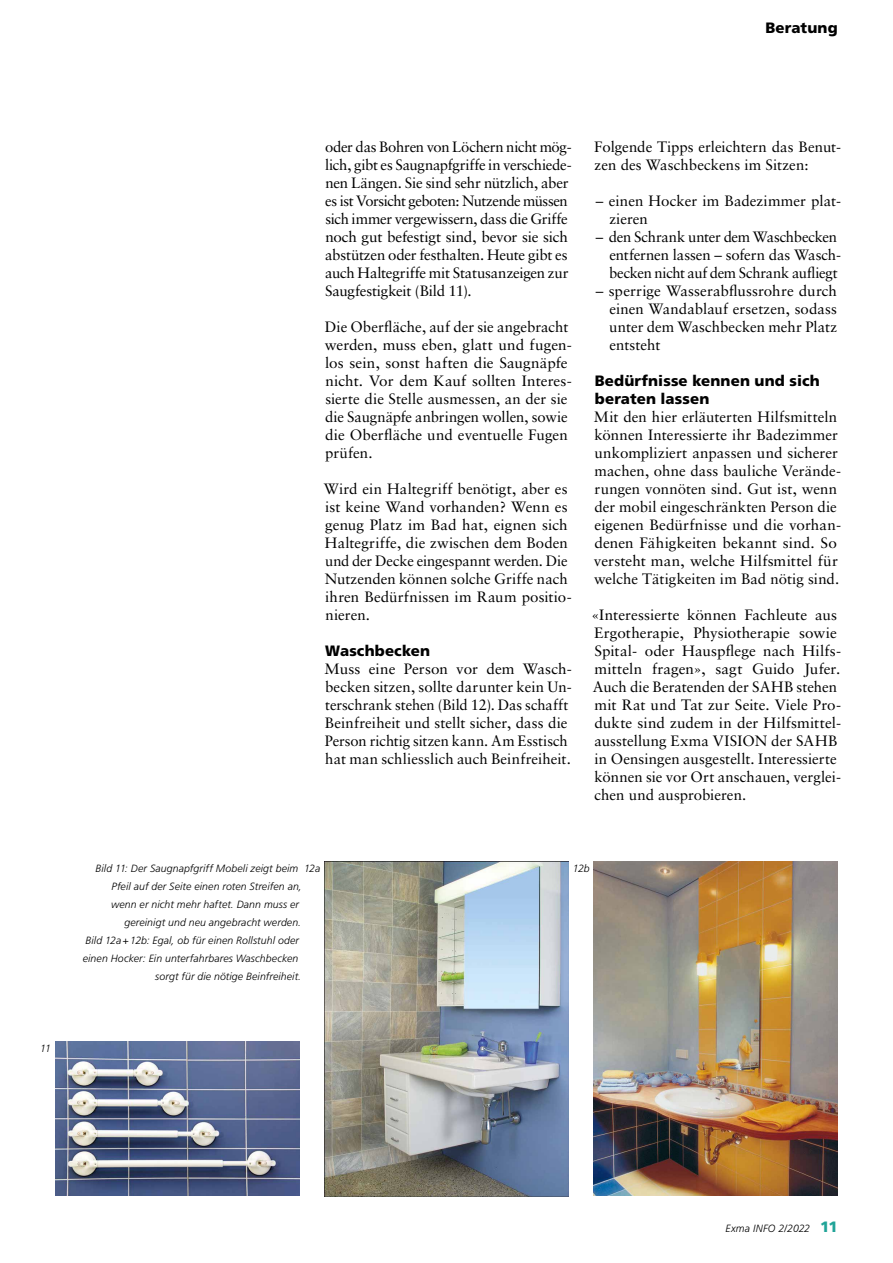
<style>
.page{position:relative;width:893px;height:1263px;background:#fff}
.page>*{position:absolute;margin:0;border:0;box-sizing:border-box;transform-origin:0 0}
.t1{font:15px/18px "Sabon LT Std";color:#000}
.t2{font:15px/18px "Sabon LT Std";letter-spacing:-.02em;color:#000}
.t3{font:900 15px/18px "Frutiger LT Std";letter-spacing:.01em;color:#000}
.t4{font:italic 300 10.5px "Frutiger LT Std";letter-spacing:.01em;color:#000}
.s1{font-weight:900;font-style:normal;font-size:15px;color:#21a498}
</style>
<div class="page">
<img style="left:55px;top:1041px;width:244px;height:155px">
<img style="left:325px;top:861px;width:243px;height:335px">
<img style="left:594px;top:861px;width:244px;height:335px">
<p class="t3" style="left:765px;top:19px;width:74px">Beratung</p>
<p class="t4" style="left:40px;top:1042px;width:12px">11</p>
<p class="t2" style="left:325px;top:137px;width:248px">oder das Bohren von Löchern nicht mög&shy;lich, gibt es Saugnapfgriffe in verschiede&shy;nen Längen. Sie sind sehr nützlich, aber es ist Vorsicht geboten: Nutzende müssen sich immer vergewissern, dass die Griffe noch gut befestigt sind, bevor sie sich abstützen oder festhalten. Heute gibt es auch Haltegriffe mit Statusanzeigen zur Saugfestigkeit (Bild 11).</p>
<p class="t1" style="left:325px;top:317px;width:249px">Die Oberfläche, auf der sie angebracht werden, muss eben, glatt und fugen&shy;los sein, sonst haften die Saugnäpfe nicht. Vor dem Kauf sollten Interes&shy;sierte die Stelle ausmessen, an der sie die Saugnäpfe anbringen wollen, sowie die Oberfläche und eventuelle Fugen prüfen.</p>
<p class="t1" style="left:324px;top:479px;width:250px">Wird ein Haltegriff benötigt, aber es ist keine Wand vorhanden? Wenn es genug Platz im Bad hat, eignen sich<br>Haltegriffe, die zwischen dem Boden und der Decke eingespannt werden. Die<br>Nutzenden können solche Griffe nach ihren Bedürfnissen im Raum positio&shy;nieren.</p>
<p class="t3" style="left:325px;top:641px;width:106px">Waschbecken</p>
<p class="t1" style="left:325px;top:659px;width:249px">Muss eine Person vor dem Wasch&shy;becken sitzen, sollte darunter kein Un&shy;terschrank stehen (Bild 12). Das schafft Beinfreiheit und stellt sicher, dass die Person richtig sitzen kann. Am Esstisch hat man schliesslich auch Beinfreiheit.</p>
<p class="t1" style="left:594px;top:137px;width:248px">Folgende Tipps erleichtern das Benut&shy;zen des Waschbeckens im Sitzen:</p>
<p class="t1" style="left:609px;top:191px;width:233px;text-indent:-14px">– einen Hocker im Badezimmer plat&shy;zieren</p>
<p class="t1" style="left:609px;top:227px;width:233px;text-indent:-14px">– den Schrank unter dem Waschbecken entfernen lassen – sofern das Wasch&shy;becken nicht auf dem Schrank aufliegt</p>
<p class="t1" style="left:609px;top:281px;width:229px;text-align:justify;text-indent:-13px">– sperrige Wasserabflussrohre durch einen Wandablauf ersetzen, sodass unter dem Waschbecken mehr Platz entsteht</p>
<p class="t3" style="left:595px;top:371px;width:226px">Bedürfnisse kennen und sich beraten lassen</p>
<p class="t1" style="left:594px;top:407px;width:249px">Mit den hier erläuterten Hilfsmitteln können Interessierte ihr Badezimmer unkompliziert anpassen und sicherer machen, ohne dass bauliche Verände&shy;rungen vonnöten sind. Gut ist, wenn der mobil eingeschränkten Person die eigenen Bedürfnisse und die vorhan&shy;denen Fähigkeiten bekannt sind. So versteht man, welche Hilfsmittel für welche Tätigkeiten im Bad nötig sind.</p>
<p class="t1" style="left:591px;top:605px;width:252px">«Interessierte können Fachleute aus Ergotherapie, Physiotherapie sowie Spital- oder Hauspflege nach Hilfs&shy;mitteln fragen», sagt Guido Jufer.<br>Auch die Beratenden der SAHB stehen mit Rat und Tat zur Seite. Viele Pro&shy;dukte sind zudem in der Hilfsmittel&shy;ausstellung Exma VISION der SAHB in Oensingen ausgestellt. Interessierte können sie vor Ort anschauen, verglei&shy;chen und ausprobieren.</p>
<p class="t4" style="left:96px;top:862px;width:204px">Bild 11: Der Saugnapfgriff Mobeli zeigt beim</p>
<p class="t4" style="left:111px;top:880px;width:192px">Pfeil auf der Seite einen roten Streifen an,</p>
<p class="t4" style="left:111px;top:898px;width:189px">wenn er nicht mehr haftet. Dann muss er</p>
<p class="t4" style="left:124px;top:916px;width:178px">gereinigt und neu angebracht werden.</p>
<p class="t4" style="left:86px;top:934px;width:215px">Bild 12a+12b: Egal, ob für einen Rollstuhl oder</p>
<p class="t4" style="left:83px;top:952px;width:217px">einen Hocker: Ein unterfahrbares Waschbecken</p>
<p class="t4" style="left:155px;top:970px;width:147px">sorgt für die nötige Beinfreiheit.</p>
<p class="t4" style="left:304px;top:862px;width:18px">12a</p>
<p class="t4" style="left:573px;top:862px;width:18px">12b</p>
<p class="t4" style="left:726px;top:1222px;width:114px">Exma INFO 2/2022 <span class="s1">11</span></p>
</div>
